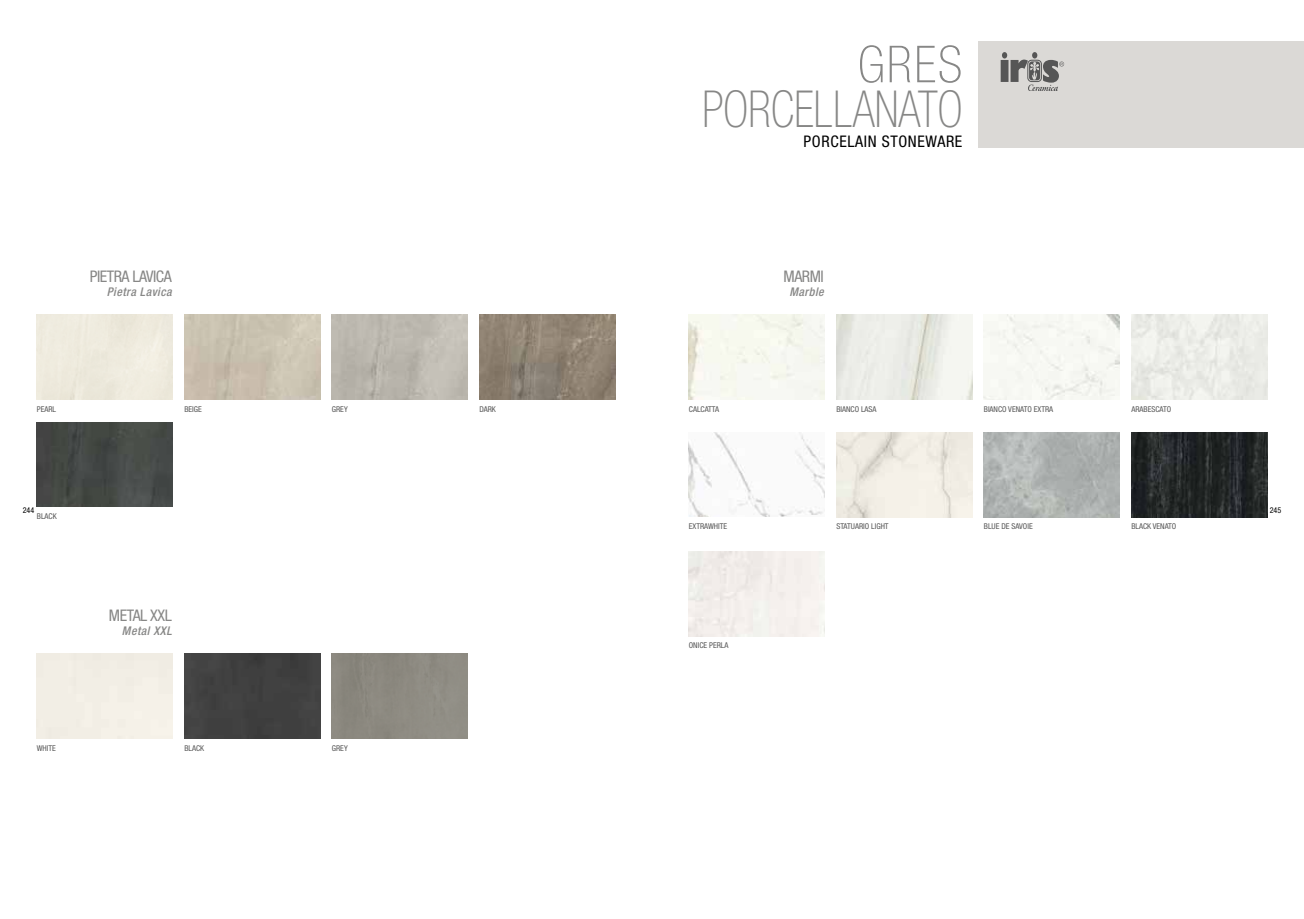
<style>
.page{position:relative;width:1304px;height:919px;background:#fff}
.page>*{position:absolute;margin:0;border:0;box-sizing:border-box;transform-origin:0 0}
.t1{font:100 condensed 51px/45px "Helvetica Neue";color:#878786;text-align:right}
.t2{font:condensed 16px "Helvetica Neue";letter-spacing:-.03em;color:#878786}
.t3{font:condensed 16px "Helvetica Neue";letter-spacing:.04em;color:#000}
.t4{font:italic 500 condensed 12px "Helvetica Neue";letter-spacing:.04em;color:#878786}
.t5{font:condensed 8px "Helvetica Neue";color:#565656}
.t6{font:condensed 8px "Helvetica Neue";color:#000}
</style>
<div class="page">
<div style="left:978px;top:41px;width:326px;height:106px;background:#dbd9d6"></div>
<div style="left:984px;top:315px;width:136px;height:84px;background:#f7f8f3"></div>
<img style="left:984px;top:432px;width:136px;height:85px">
<img style="left:332px;top:315px;width:136px;height:84px">
<img style="left:479px;top:315px;width:136px;height:84px">
<img style="left:1131px;top:315px;width:136px;height:84px">
<img style="left:1131px;top:432px;width:136px;height:85px">
<div style="left:689px;top:315px;width:136px;height:84px;background:#f7f8ef"></div>
<img style="left:689px;top:432px;width:136px;height:85px">
<img style="left:37px;top:422px;width:136px;height:85px">
<img style="left:836px;top:315px;width:136px;height:84px">
<img style="left:836px;top:432px;width:136px;height:85px">
<div style="left:184px;top:653px;width:136px;height:85px;background:#414141"></div>
<svg style="left:1001px;top:52px;width:63px;height:39px"></svg>
<div style="left:1027px;top:60px;width:15px;height:22px;border:1px solid #565656;border-radius:4px"></div>
<h2 class="t2" style="left:90px;top:267px;width:83px">PIETRA LAVICA</h2>
<h3 class="t4" style="left:107px;top:285px;width:66px">Pietra Lavica</h3>
<p class="t5" style="left:37px;top:404px;width:21px">PEARL</p>
<p class="t5" style="left:184px;top:404px;width:19px">BEIGE</p>
<h1 class="t1" style="left:702px;top:41px;width:262px">GRES<br>PORCELLANATO</h1>
<h2 class="t3" style="left:804px;top:132px;width:160px">PORCELAIN STONEWARE</h2>
<h2 class="t2" style="left:784px;top:267px;width:42px">MARMI</h2>
<h3 class="t4" style="left:789px;top:285px;width:36px">Marble</h3>
<p class="t5" style="left:332px;top:404px;width:17px">GREY</p>
<p class="t5" style="left:479px;top:404px;width:18px">DARK</p>
<p class="t5" style="left:1131px;top:404px;width:41px">ARABESCATO</p>
<p class="t5" style="left:689px;top:404px;width:32px">CALCATTA</p>
<p class="t5" style="left:836px;top:404px;width:42px">BIANCO LASA</p>
<p class="t5" style="left:984px;top:404px;width:71px">BIANCO VENATO EXTRA</p>
<p class="t6" style="left:23px;top:506px;width:13px">244</p>
<p class="t6" style="left:1270px;top:506px;width:13px">245</p>
<p class="t5" style="left:37px;top:511px;width:21px">BLACK</p>
<p class="t5" style="left:37px;top:743px;width:21px">WHITE</p>
<h2 class="t2" style="left:109px;top:606px;width:64px">METAL XXL</h2>
<h3 class="t4" style="left:122px;top:624px;width:51px">Metal XXL</h3>
<p class="t5" style="left:184px;top:743px;width:21px">BLACK</p>
<p class="t5" style="left:332px;top:743px;width:17px">GREY</p>
<p class="t5" style="left:689px;top:522px;width:40px">EXTRAWHITE</p>
<p class="t5" style="left:689px;top:640px;width:41px">ONICE PERLA</p>
<p class="t5" style="left:836px;top:522px;width:54px">STATUARIO LIGHT</p>
<p class="t5" style="left:984px;top:522px;width:50px">BLUE DE SAVOIE</p>
<p class="t5" style="left:1131px;top:522px;width:47px">BLACK VENATO</p>
</div>
